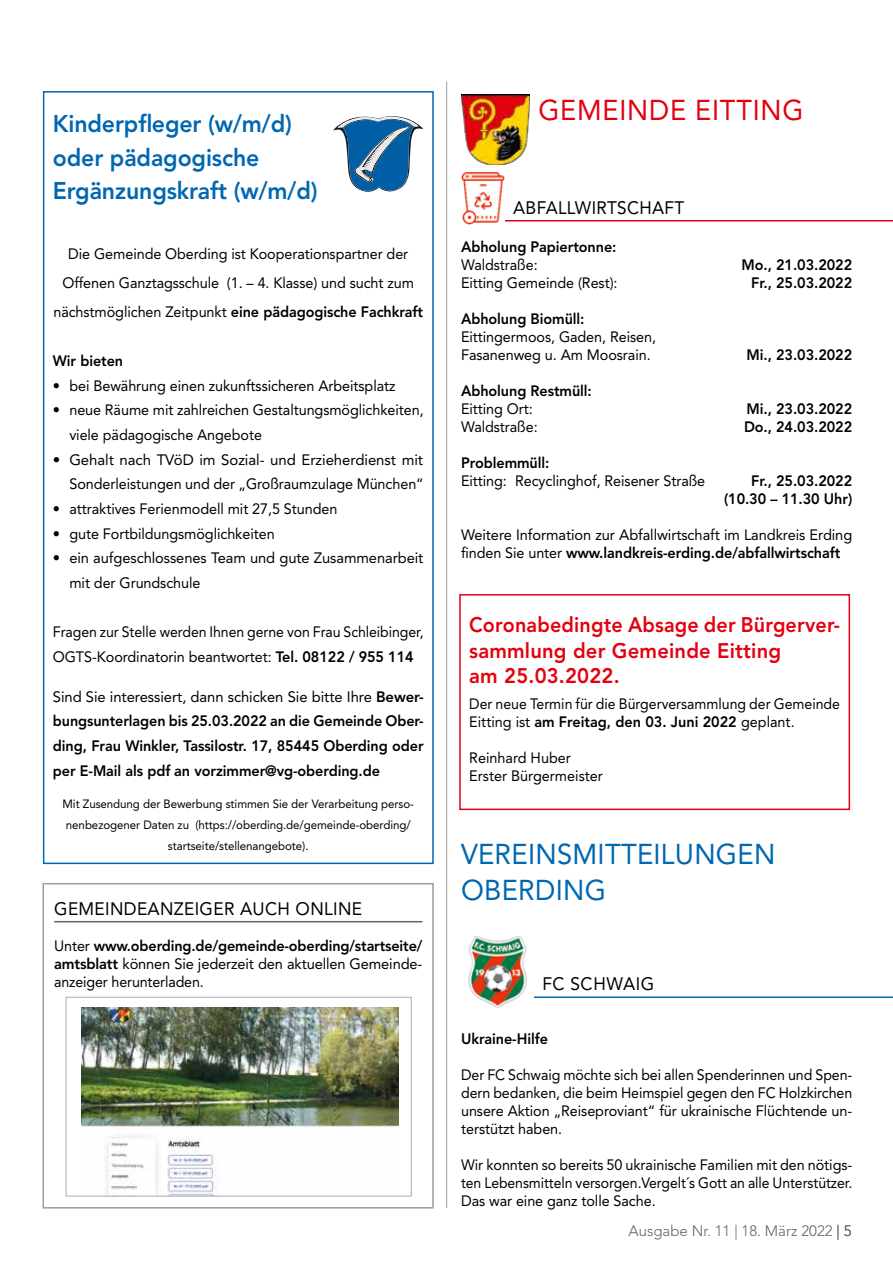
<style>
.page{position:relative;width:893px;height:1263px;background:#fff}
.page>*{position:absolute;margin:0;border:0;box-sizing:border-box;transform-origin:0 0}
.t1{font:28.5px/36px "Avenir LT Std";letter-spacing:.01em;color:#0067b1;scale:.96 1}
.t2{font:28.5px "Avenir LT Std";letter-spacing:.03em;color:#e3000f;scale:.95 1}
.t3{font:800 24px/33.6px "Avenir LT Std";letter-spacing:-.005em;color:#0067b1;scale:.96 1}
.t4{font:800 21px/25.5px "Avenir LT Std";letter-spacing:.01em;color:#e3000f;scale:.94 1}
.t5{font:18px "Avenir LT Std";letter-spacing:.02em;color:#000;scale:.96 1}
.t6{font:18px "Avenir LT Std";letter-spacing:.02em;color:#000;scale:.95 1}
.t7{font:15px/18px "Avenir LT Std";letter-spacing:-.005em;color:#000;scale:.96 1}
.t8{font:15px/24.6px "Avenir LT Std";letter-spacing:-.005em;color:#000}
.t9{font:800 15px/18px "Avenir LT Std";letter-spacing:-.005em;color:#000;text-align:right;scale:.96 1}
.t10{font:15px/24.6px "Avenir LT Std";letter-spacing:-.005em;color:#000;scale:.94 1}
.t11{font:800 15px/24.6px "Avenir LT Std";letter-spacing:-.005em;color:#000;text-align:justify}
.t12{font:15px/18px "Avenir LT Std";letter-spacing:-.005em;color:#000;text-align:justify;scale:.95 1}
.t13{font:300 15px "Avenir LT Std";color:#636362}
.t14{font:12px/21px "Avenir LT Std";letter-spacing:-.005em;color:#000;text-align:center;scale:.96 1}
.s1{font-weight:800}
.s2{font-weight:400}
</style>
<div class="page">
<hr style="left:446px;top:81px;width:1px;height:1127px;background:#9c9d9d">
<hr style="left:461px;top:220px;width:432px;height:1px;background:#e3000f">
<hr style="left:461px;top:996px;width:432px;height:2px;background:#0067b1">
<img style="left:461px;top:95px;width:68px;height:70px">
<img style="left:461px;top:172px;width:43px;height:52px">
<img style="left:461px;top:936px;width:72px;height:72px">
<hr style="left:54px;top:921px;width:368px;height:1px;background:#636362">
<img style="left:81px;top:1007px;width:318px;height:187px">
<div style="left:66px;top:997px;width:346px;height:199px;border:1px solid #acadad"></div>
<div style="left:43px;top:883px;width:391px;height:325px;border:2px solid #9c9d9d"></div>
<div style="left:43px;top:91px;width:391px;height:773px;border:2px solid #0067b1"></div>
<svg style="left:333px;top:116px;width:91px;height:76px"></svg>
<div style="left:459px;top:594px;width:391px;height:216px;border:2px solid #e3000f"></div>
<h2 class="t3" style="left:53px;top:107px;width:277px">Kinderpfleger (w/m/d) oder pädagogische<br>Ergänzungskraft (w/m/d)</h2>
<p class="t7" style="left:53px;top:239px;width:387px;line-height:29.1px;text-align:center">Die Gemeinde Oberding ist Kooperationspartner der<br>Offenen Ganztagsschule (1. – 4. Klasse) und sucht zum nächstmöglichen Zeitpunkt <span class="s1">eine pädagogische Fachkraft</span></p>
<p class="t9" style="left:53px;top:352px;width:75px">Wir bieten</p>
<p class="t7" style="left:53px;top:377px;width:358px">• bei Bewährung einen zukunftssicheren Arbeitsplatz</p>
<p class="t7" style="left:69px;top:398px;width:371px;line-height:24.6px;text-indent:-16px">• neue Räume mit zahlreichen Gestaltungsmöglichkeiten, viele pädagogische Angebote</p>
<p class="t8" style="left:53px;top:447px;width:372px;text-align:right">• Gehalt nach TVöD im Sozial- und Erzieherdienst mit<br>Sonderleistungen und der „Großraumzulage München“</p>
<p class="t7" style="left:53px;top:500px;width:298px">• attraktives Ferienmodell mit 27,5 Stunden</p>
<p class="t7" style="left:53px;top:525px;width:232px">• gute Fortbildungsmöglichkeiten</p>
<p class="t8" style="left:69px;top:546px;width:356px;text-indent:-16px">• ein aufgeschlossenes Team und gute Zusammenarbeit mit der Grundschule</p>
<p class="t10" style="left:53px;top:620px;width:396px">Fragen zur Stelle werden Ihnen gerne von Frau Schleibinger,<br>OGTS-Koordinatorin beantwortet: <span class="s1">Tel. 08122 / 955 114</span></p>
<p class="t11" style="left:53px;top:684px;width:372px"><span class="s2">Sind Sie interessiert, dann schicken Sie bitte Ihre</span> Bewer&shy;bungsunterlagen bis 25.03.2022 an die Gemeinde Ober&shy;ding, Frau Winkler, Tassilostr. 17, 85445 Oberding oder per E-Mail als pdf an vorzimmer@vg-oberding.de</p>
<p class="t14" style="left:63px;top:793px;width:368px">Mit Zusendung der Bewerbung stimmen Sie der Verarbeitung perso&shy;nenbezogener Daten zu (https://oberding.de/gemeinde-oberding/ startseite/stellenangebote).</p>
<p class="t5" style="left:54px;top:898px;width:322px">GEMEINDEANZEIGER AUCH ONLINE</p>
<p class="t7" style="left:54px;top:936px;width:385px;text-align:justify">Unter <span class="s1">www.oberding.de/gemeinde-oberding/startseite/ amtsblatt</span> können Sie jederzeit den aktuellen Gemeinde&shy;anzeiger herunterladen.</p>
<h1 class="t2" style="left:538px;top:94px;width:281px">GEMEINDE EITTING</h1>
<p class="t6" style="left:513px;top:197px;width:181px">ABFALLWIRTSCHAFT</p>
<p class="t9" style="left:461px;top:238px;width:163px">Abholung Papiertonne:</p>
<p class="t7" style="left:461px;top:256px;width:81px">Waldstraße:</p>
<p class="t9" style="left:742px;top:256px;width:117px">Mo., 21.03.2022</p>
<p class="t7" style="left:461px;top:274px;width:165px">Eitting Gemeinde (Rest):</p>
<p class="t9" style="left:751px;top:274px;width:107px">Fr., 25.03.2022</p>
<p class="t9" style="left:461px;top:310px;width:130px">Abholung Biomüll:</p>
<p class="t7" style="left:461px;top:328px;width:205px">Eittingermoos, Gaden, Reisen,<br>Fasanenweg u. Am Moosrain.</p>
<p class="t9" style="left:747px;top:346px;width:112px">Mi., 23.03.2022</p>
<p class="t9" style="left:461px;top:382px;width:138px">Abholung Restmüll:</p>
<p class="t7" style="left:461px;top:400px;width:76px">Eitting Ort:</p>
<p class="t9" style="left:747px;top:400px;width:112px">Mi., 23.03.2022</p>
<p class="t7" style="left:461px;top:418px;width:81px">Waldstraße:</p>
<p class="t9" style="left:744px;top:418px;width:114px">Do., 24.03.2022</p>
<p class="t9" style="left:461px;top:454px;width:94px">Problemmüll:</p>
<p class="t7" style="left:461px;top:472px;width:256px">Eitting: Recyclinghof, Reisener Straße</p>
<p class="t9" style="left:724px;top:472px;width:135px">Fr., 25.03.2022 (10.30 – 11.30 Uhr)</p>
<p class="t8" style="left:461px;top:526px;width:393px;line-height:18px">Weitere Information zur Abfallwirtschaft im Landkreis Erding finden Sie unter <span class="s1">www.landkreis-erding.de/abfallwirtschaft</span></p>
<h3 class="t4" style="left:469px;top:612px;width:396px">Coronabedingte Absage der Bürgerver&shy;sammlung der Gemeinde Eitting<br>am 25.03.2022.</h3>
<p class="t10" style="left:469px;top:694px;width:396px;line-height:18px">Der neue Termin für die Bürgerversammlung der Gemeinde<br>Eitting ist <span class="s1">am Freitag, den 03. Juni 2022</span> geplant.</p>
<p class="t7" style="left:469px;top:748px;width:141px">Reinhard Huber<br>Erster Bürgermeister</p>
<h1 class="t1" style="left:461px;top:836px;width:329px">VEREINSMITTEILUNGEN<br>OBERDING</h1>
<p class="t5" style="left:542px;top:973px;width:118px">FC SCHWAIG</p>
<p class="t9" style="left:461px;top:1030px;width:92px">Ukraine-Hilfe</p>
<p class="t12" style="left:461px;top:1066px;width:413px">Der FC Schwaig möchte sich bei allen Spenderinnen und Spen&shy;dern bedanken, die beim Heimspiel gegen den FC Holzkirchen unsere Aktion „Reiseproviant“ für ukrainische Flüchtende un&shy;terstützt haben.</p>
<p class="t7" style="left:461px;top:1156px;width:409px;text-align:justify">Wir konnten so bereits 50 ukrainische Familien mit den nötigs&shy;ten Lebensmitteln versorgen.Vergelt´s Gott an alle Unterstützer.<br>Das war eine ganz tolle Sache.</p>
<p class="t13" style="left:628px;top:1222px;width:225px">Ausgabe Nr. 11 | 18. März 2022 | 5</p>
</div>
